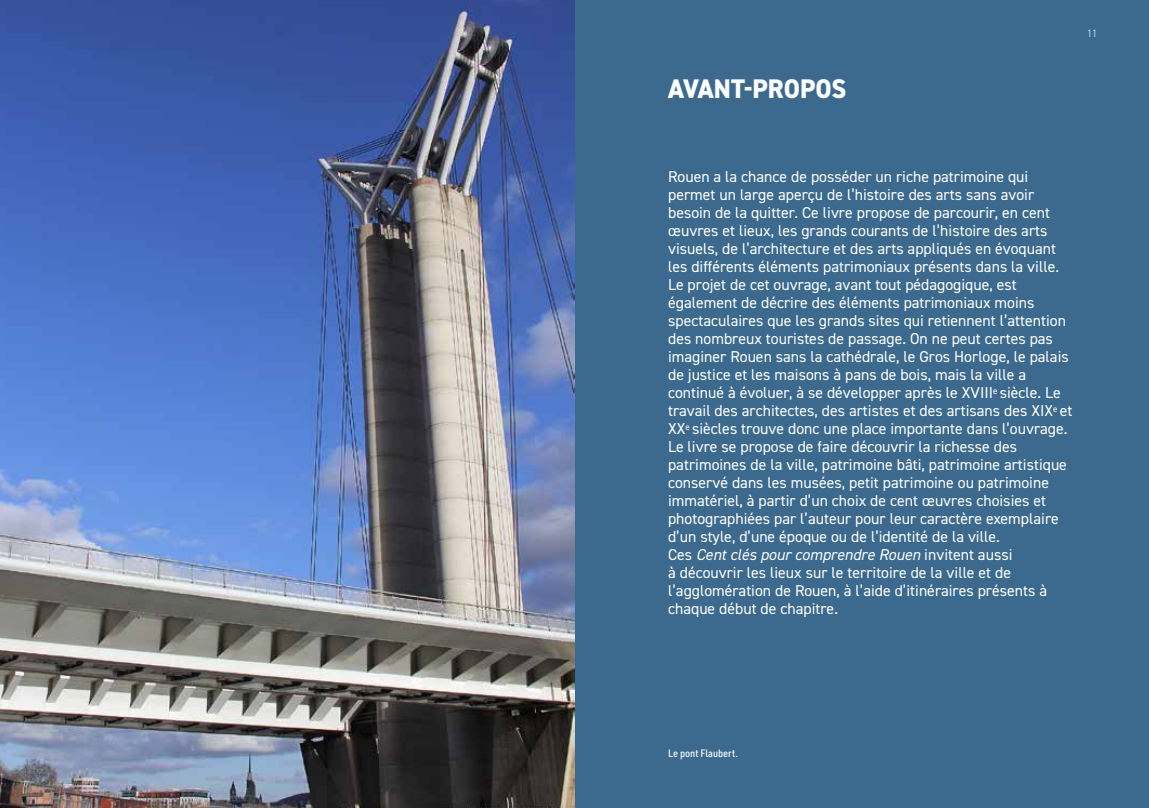
<style>
.page{position:relative;width:1149px;height:808px;background:#fff}
.page>*{position:absolute;margin:0;border:0;box-sizing:border-box;transform-origin:0 0}
.t1{font:800 27px "DIN2014";letter-spacing:.005em;color:#fff;scale:.95 1}
.t2{font:15.75px/18px "DIN2014";color:#fff}
.t3{font:500 10.5px "URWDIN Semi Cond";color:#fff}
.t4{font:300 10.5px "DIN2014";color:#fff}
.s1{font-style:italic}
</style>
<div class="page">
<div style="left:574px;top:0;width:574px;height:808px;background:#3b6a8e"></div>
<img style="left:0;top:0;width:574px;height:808px">
<h1 class="t1" style="left:668px;top:70px;width:189px">AVANT-PROPOS</h1>
<p class="t4" style="left:1086px;top:27px;width:12px">11</p>
<p class="t2" style="left:668px;top:168px;width:405px">Rouen a la chance de posséder un riche patrimoine qui permet un large aperçu de l’histoire des arts sans avoir besoin de la quitter. Ce livre propose de parcourir, en cent œuvres et lieux, les grands courants de l’histoire des arts visuels, de l’architecture et des arts appliqués en évoquant les différents éléments patrimoniaux présents dans la ville.<br>Le projet de cet ouvrage, avant tout pédagogique, est également de décrire des éléments patrimoniaux moins spectaculaires que les grands sites qui retiennent l’attention des nombreux touristes de passage. On ne peut certes pas imaginer Rouen sans la cathédrale, le Gros Horloge, le palais de justice et les maisons à pans de bois, mais la ville a continué à évoluer, à se développer après le XVIII<sup>e</sup> siècle. Le travail des architectes, des artistes et des artisans des XIX<sup>e</sup> et XX<sup>e</sup> siècles trouve donc une place importante dans l’ouvrage.<br>Le livre se propose de faire découvrir la richesse des patrimoines de la ville, patrimoine bâti, patrimoine artistique conservé dans les musées, petit patrimoine ou patrimoine immatériel, à partir d’un choix de cent œuvres choisies et photographiées par l’auteur pour leur caractère exemplaire d’un style, d’une époque ou de l’identité de la ville.<br>Ces <span class="s1">Cent clés pour comprendre Rouen</span> invitent aussi<br>à découvrir les lieux sur le territoire de la ville et de l’agglomération de Rouen, à l’aide d’itinéraires présents à chaque début de chapitre.</p>
<p class="t3" style="left:668px;top:746px;width:71px">Le pont Flaubert.</p>
</div>
